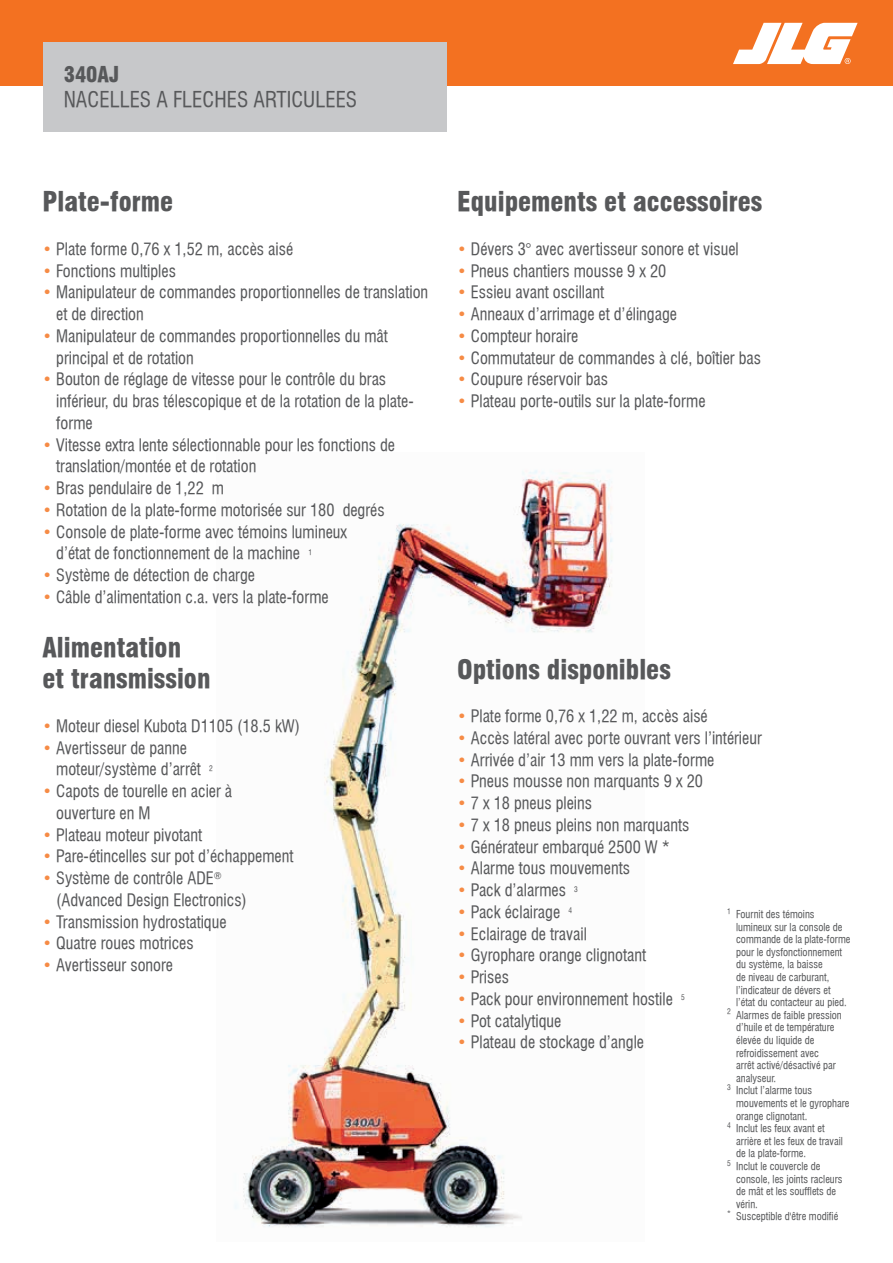
<style>
.page{position:relative;width:893px;height:1263px;background:#fff}
.page>*{position:absolute;margin:0;border:0;box-sizing:border-box;transform-origin:0 0}
.t1{font:26.25px/31.5px "Swiss 721 Black Condensed BT";color:#57585a}
.t2{font:21px "Swiss 721 Condensed BT";color:#57585a}
.t3{font:21px "Swiss 721 Black Condensed BT";color:#57585a}
.t4{font:16.5px/21.8px "Swiss 721 Condensed BT";color:#57585a}
.t5{font:10.5px "Swiss 721 Condensed BT";color:#57585a}
.s1{color:#f68b45}
</style>
<div class="page">
<div style="left:0;top:0;width:893px;height:85px;background:#f37121"></div>
<div style="left:43px;top:43px;width:403px;height:89px;background:#c7c8ca"></div>
<svg style="left:733px;top:23px;width:125px;height:41px"></svg>
<img style="left:235px;top:470px;width:378px;height:758px">
<p class="t3" style="left:64px;top:62px;width:57px">340AJ</p>
<p class="t2" style="left:64px;top:87px;width:295px">NACELLES A FLECHES ARTICULEES</p>
<h1 class="t1" style="left:43px;top:186px;width:132px">Plate-forme</h1>
<p class="t4" style="left:43px;top:238px;width:252px"><span class="s1">•</span> Plate forme 0,76 x 1,52 m, accès aisé</p>
<p class="t4" style="left:43px;top:260px;width:135px"><span class="s1">•</span> Fonctions multiples</p>
<p class="t4" style="left:56px;top:281px;width:373px;text-indent:-14px"><span class="s1">•</span> Manipulateur de commandes proportionnelles de translation et de direction</p>
<p class="t4" style="left:56px;top:325px;width:333px;text-indent:-14px"><span class="s1">•</span> Manipulateur de commandes proportionnelles du mât principal et de rotation</p>
<p class="t4" style="left:56px;top:368px;width:359px;text-indent:-14px"><span class="s1">•</span> Bouton de réglage de vitesse pour le contrôle du bras inférieur, du bras télescopique et de la rotation de la plate&shy;forme</p>
<p class="t4" style="left:56px;top:434px;width:340px;text-indent:-14px"><span class="s1">•</span> Vitesse extra lente sélectionnable pour les fonctions de translation/montée et de rotation</p>
<p class="t4" style="left:43px;top:477px;width:183px"><span class="s1">•</span> Bras pendulaire de 1,22 m</p>
<p class="t4" style="left:43px;top:499px;width:344px"><span class="s1">•</span> Rotation de la plate-forme motorisée sur 180 degrés</p>
<p class="t4" style="left:56px;top:521px;width:292px;text-indent:-14px"><span class="s1">•</span> Console de plate-forme avec témoins lumineux d’état de fonctionnement de la machine <sup>1</sup></p>
<p class="t4" style="left:43px;top:564px;width:214px"><span class="s1">•</span> Système de détection de charge</p>
<p class="t4" style="left:43px;top:586px;width:288px"><span class="s1">•</span> Câble d’alimentation c.a. vers la plate-forme</p>
<h1 class="t1" style="left:43px;top:631px;width:170px">Alimentation<br>et transmission</h1>
<p class="t4" style="left:43px;top:715px;width:259px"><span class="s1">•</span> Moteur diesel Kubota D1105 (18.5 kW)</p>
<p class="t4" style="left:56px;top:737px;width:158px;text-indent:-14px"><span class="s1">•</span> Avertisseur de panne moteur/système d’arrêt <sup>2</sup></p>
<p class="t4" style="left:56px;top:780px;width:178px;text-indent:-14px"><span class="s1">•</span> Capots de tourelle en acier à ouverture en M</p>
<p class="t4" style="left:43px;top:824px;width:161px"><span class="s1">•</span> Plateau moteur pivotant</p>
<p class="t4" style="left:43px;top:845px;width:252px"><span class="s1">•</span> Pare-étincelles sur pot d’échappement</p>
<p class="t4" style="left:56px;top:867px;width:192px;text-indent:-14px"><span class="s1">•</span> Système de contrôle ADE<sup>® </sup>(Advanced Design Electronics)</p>
<p class="t4" style="left:43px;top:911px;width:186px"><span class="s1">•</span> Transmission hydrostatique</p>
<p class="t4" style="left:43px;top:932px;width:153px"><span class="s1">•</span> Quatre roues motrices</p>
<p class="t4" style="left:43px;top:954px;width:132px"><span class="s1">•</span> Avertisseur sonore</p>
<h1 class="t1" style="left:457px;top:186px;width:307px">Equipements et accessoires</h1>
<p class="t4" style="left:457px;top:238px;width:283px"><span class="s1">•</span> Dévers 3° avec avertisseur sonore et visuel</p>
<p class="t4" style="left:457px;top:260px;width:211px"><span class="s1">•</span> Pneus chantiers mousse 9 x 20</p>
<p class="t4" style="left:457px;top:281px;width:148px"><span class="s1">•</span> Essieu avant oscillant</p>
<p class="t4" style="left:457px;top:303px;width:221px"><span class="s1">•</span> Anneaux d’arrimage et d’élingage</p>
<p class="t4" style="left:457px;top:325px;width:123px"><span class="s1">•</span> Compteur horaire</p>
<p class="t4" style="left:457px;top:347px;width:305px"><span class="s1">•</span> Commutateur de commandes à clé, boîtier bas</p>
<p class="t4" style="left:457px;top:368px;width:152px"><span class="s1">•</span> Coupure réservoir bas</p>
<p class="t4" style="left:457px;top:390px;width:250px"><span class="s1">•</span> Plateau porte-outils sur la plate-forme</p>
<h1 class="t1" style="left:457px;top:653px;width:215px">Options disponibles</h1>
<p class="t4" style="left:457px;top:705px;width:252px"><span class="s1">•</span> Plate forme 0,76 x 1,22 m, accès aisé</p>
<p class="t4" style="left:457px;top:727px;width:306px"><span class="s1">•</span> Accès latéral avec porte ouvrant vers l’intérieur</p>
<p class="t4" style="left:457px;top:749px;width:259px"><span class="s1">•</span> Arrivée d’air 13 mm vers la plate-forme</p>
<p class="t4" style="left:457px;top:770px;width:247px"><span class="s1">•</span> Pneus mousse non marquants 9 x 20</p>
<p class="t4" style="left:457px;top:792px;width:136px"><span class="s1">•</span> 7 x 18 pneus pleins</p>
<p class="t4" style="left:457px;top:814px;width:234px"><span class="s1">•</span> 7 x 18 pneus pleins non marquants</p>
<p class="t4" style="left:457px;top:836px;width:214px"><span class="s1">•</span> Générateur embarqué 2500 W *</p>
<p class="t4" style="left:457px;top:857px;width:174px"><span class="s1">•</span> Alarme tous mouvements</p>
<p class="t4" style="left:457px;top:879px;width:122px"><span class="s1">•</span> Pack d’alarmes <sup>3</sup></p>
<p class="t4" style="left:457px;top:901px;width:116px"><span class="s1">•</span> Pack éclairage <sup>4</sup></p>
<p class="t4" style="left:457px;top:923px;width:131px"><span class="s1">•</span> Eclairage de travail</p>
<p class="t4" style="left:457px;top:944px;width:190px"><span class="s1">•</span> Gyrophare orange clignotant</p>
<p class="t4" style="left:457px;top:966px;width:53px"><span class="s1">•</span> Prises</p>
<p class="t4" style="left:457px;top:988px;width:229px"><span class="s1">•</span> Pack pour environnement hostile <sup>5</sup></p>
<p class="t4" style="left:457px;top:1010px;width:106px"><span class="s1">•</span> Pot catalytique</p>
<p class="t4" style="left:457px;top:1031px;width:188px"><span class="s1">•</span> Plateau de stockage d’angle</p>
<p class="t5" style="left:727px;top:908px;width:89px"><sup>1</sup> Fournit des témoins</p>
<p class="t5" style="left:736px;top:920px;width:108px">lumineux sur la console de</p>
<p class="t5" style="left:736px;top:933px;width:116px">commande de la plate-forme</p>
<p class="t5" style="left:736px;top:946px;width:108px">pour le dysfonctionnement</p>
<p class="t5" style="left:736px;top:958px;width:88px">du système, la baisse</p>
<p class="t5" style="left:736px;top:971px;width:95px">de niveau de carburant,</p>
<p class="t5" style="left:736px;top:983px;width:96px">l’indicateur de dévers et</p>
<p class="t5" style="left:736px;top:996px;width:112px">l’état du contacteur au pied.</p>
<p class="t5" style="left:727px;top:1009px;width:116px"><sup>2</sup> Alarmes de faible pression</p>
<p class="t5" style="left:736px;top:1021px;width:100px">d’huile et de température</p>
<p class="t5" style="left:736px;top:1034px;width:80px">élevée du liquide de</p>
<p class="t5" style="left:736px;top:1046px;width:84px">refroidissement avec</p>
<p class="t5" style="left:736px;top:1059px;width:101px">arrêt activé/désactivé par</p>
<p class="t5" style="left:736px;top:1072px;width:41px">analyseur.</p>
<p class="t5" style="left:727px;top:1084px;width:86px"><sup>3</sup> Inclut l’alarme tous</p>
<p class="t5" style="left:736px;top:1097px;width:115px">mouvements et le gyrophare</p>
<p class="t5" style="left:736px;top:1109px;width:73px">orange clignotant.</p>
<p class="t5" style="left:727px;top:1122px;width:99px"><sup>4</sup> Inclut les feux avant et</p>
<p class="t5" style="left:736px;top:1135px;width:108px">arrière et les feux de travail</p>
<p class="t5" style="left:736px;top:1147px;width:72px">de la plate-forme.</p>
<p class="t5" style="left:727px;top:1160px;width:95px"><sup>5</sup> Inclut le couvercle de</p>
<p class="t5" style="left:736px;top:1172px;width:108px">console, les joints racleurs</p>
<p class="t5" style="left:736px;top:1185px;width:102px">de mât et les soufflets de</p>
<p class="t5" style="left:736px;top:1198px;width:23px">vérin.</p>
<p class="t5" style="left:727px;top:1210px;width:113px"><sup>*</sup> Susceptible d'être modifié</p>
</div>
